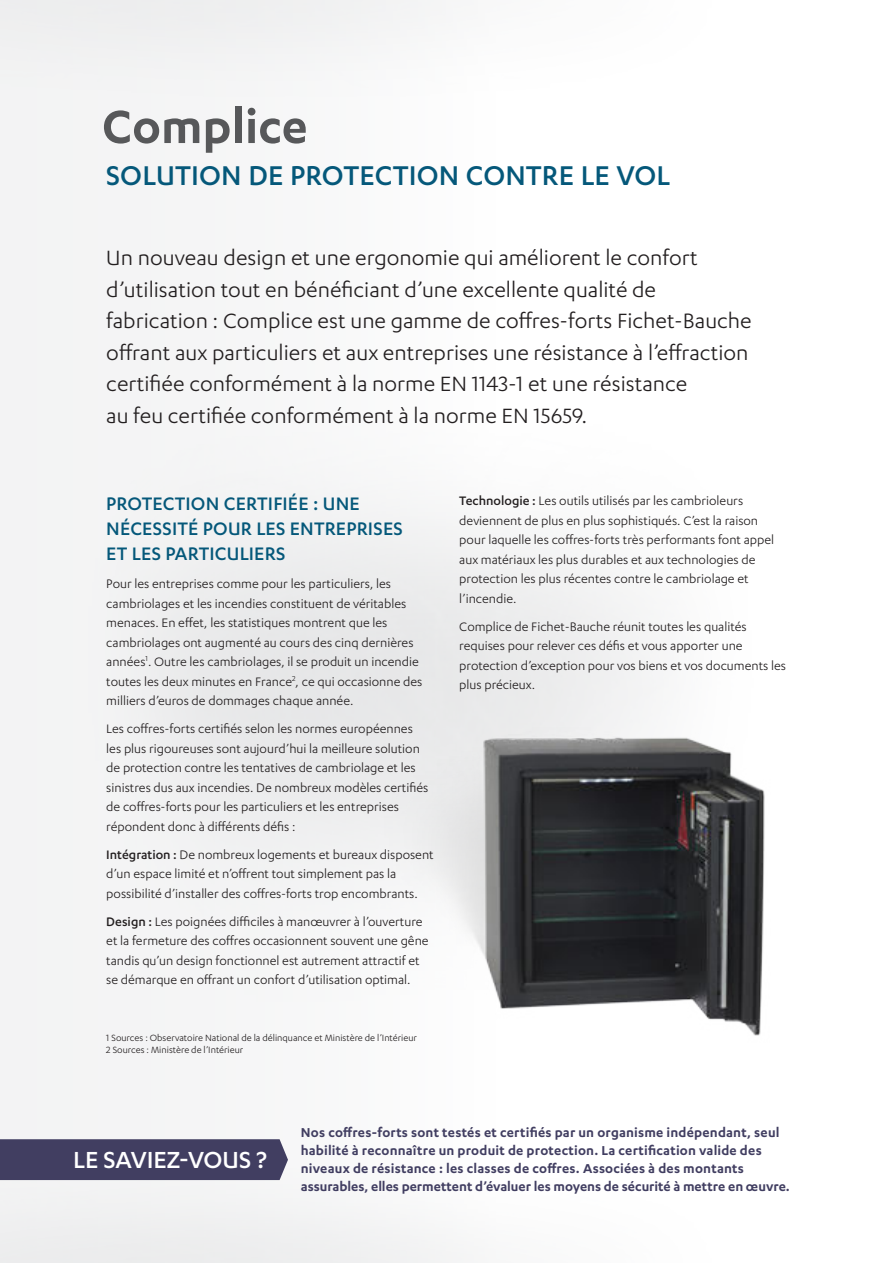
<style>
.page{position:relative;width:893px;height:1263px;background:#fff}
.page>*{position:absolute;margin:0;border:0;box-sizing:border-box;transform-origin:0 0}
.t1{font:600 54px "Karbon";color:#57585a}
.t2{font:500 31.5px "Karbon";color:#05587a}
.t3{font:500 27px "Karbon";letter-spacing:-.005em;color:#fff}
.t4{font:24px/31.5px "Karbon";color:#231f20}
.t5{font:500 21px/25.2px "Karbon";letter-spacing:.01em;color:#05587a}
.t6{font:600 15px/18px "Karbon";letter-spacing:.015em;color:#413e61}
.t7{font:14.25px/19.5px "Karbon";color:#231f20}
.t8{font:10.5px/12.6px "Karbon";color:#231f20}
.s1{font-weight:500}
</style>
<div class="page">
<div style="left:0;top:1139px;width:288px;height:41px;background:#413e61"></div>
<img style="left:364px;top:695px;width:401px;height:348px">
<h1 class="t1" style="left:102px;top:106px;width:207px">Complice</h1>
<h2 class="t2" style="left:106px;top:160px;width:566px">SOLUTION DE PROTECTION CONTRE LE VOL</h2>
<p class="t4" style="left:106px;top:242px;width:647px">Un nouveau design et une ergonomie qui améliorent le confort d’utilisation tout en bénéficiant d’une excellente qualité de fabrication : Complice est une gamme de coffres-forts Fichet-Bauche offrant aux particuliers et aux entreprises une résistance à l’effraction certifiée conformément à la norme EN 1143-1 et une résistance<br>au feu certifiée conformément à la norme EN 15659.</p>
<h3 class="t5" style="left:106px;top:491px;width:298px">PROTECTION CERTIFIÉE : UNE<br>NÉCESSITÉ POUR LES ENTREPRISES<br>ET LES PARTICULIERS</h3>
<p class="t7" style="left:106px;top:574px;width:318px">Pour les entreprises comme pour les particuliers, les cambriolages et les incendies constituent de véritables menaces. En effet, les statistiques montrent que les cambriolages ont augmenté au cours des cinq dernières années<sup>1</sup>. Outre les cambriolages, il se produit un incendie toutes les deux minutes en France<sup>2</sup>, ce qui occasionne des milliers d’euros de dommages chaque année.</p>
<p class="t7" style="left:106px;top:719px;width:324px">Les coffres-forts certifiés selon les normes européennes les plus rigoureuses sont aujourd’hui la meilleure solution de protection contre les tentatives de cambriolage et les sinistres dus aux incendies. De nombreux modèles certifiés de coffres-forts pour les particuliers et les entreprises répondent donc à différents défis :</p>
<p class="t7" style="left:106px;top:845px;width:329px"><span class="s1">Intégration :</span> De nombreux logements et bureaux disposent d’un espace limité et n’offrent tout simplement pas la possibilité d’installer des coffres-forts trop encombrants.</p>
<p class="t7" style="left:106px;top:912px;width:324px"><span class="s1">Design :</span> Les poignées difficiles à manœuvrer à l’ouverture et la fermeture des coffres occasionnent souvent une gêne tandis qu’un design fonctionnel est autrement attractif et se démarque en offrant un confort d’utilisation optimal.</p>
<p class="t8" style="left:106px;top:1031px;width:312px">1 Sources : Observatoire National de la délinquance et Ministère de l’Intérieur<br>2 Sources : Ministère de l’Intérieur</p>
<p class="t7" style="left:459px;top:491px;width:316px"><span class="s1">Technologie :</span> Les outils utilisés par les cambrioleurs deviennent de plus en plus sophistiqués. C’est la raison pour laquelle les coffres-forts très performants font appel aux matériaux les plus durables et aux technologies de protection les plus récentes contre le cambriolage et l’incendie.</p>
<p class="t7" style="left:459px;top:617px;width:328px">Complice de Fichet-Bauche réunit toutes les qualités requises pour relever ces défis et vous apporter une protection d’exception pour vos biens et vos documents les plus précieux.</p>
<h3 class="t3" style="left:73px;top:1146px;width:195px">LE SAVIEZ-VOUS ?</h3>
<p class="t6" style="left:301px;top:1124px;width:490px">Nos coffres-forts sont testés et certifiés par un organisme indépendant, seul habilité à reconnaître un produit de protection. La certification valide des niveaux de résistance : les classes de coffres. Associées à des montants assurables, elles permettent d’évaluer les moyens de sécurité à mettre en œuvre.</p>
</div>
